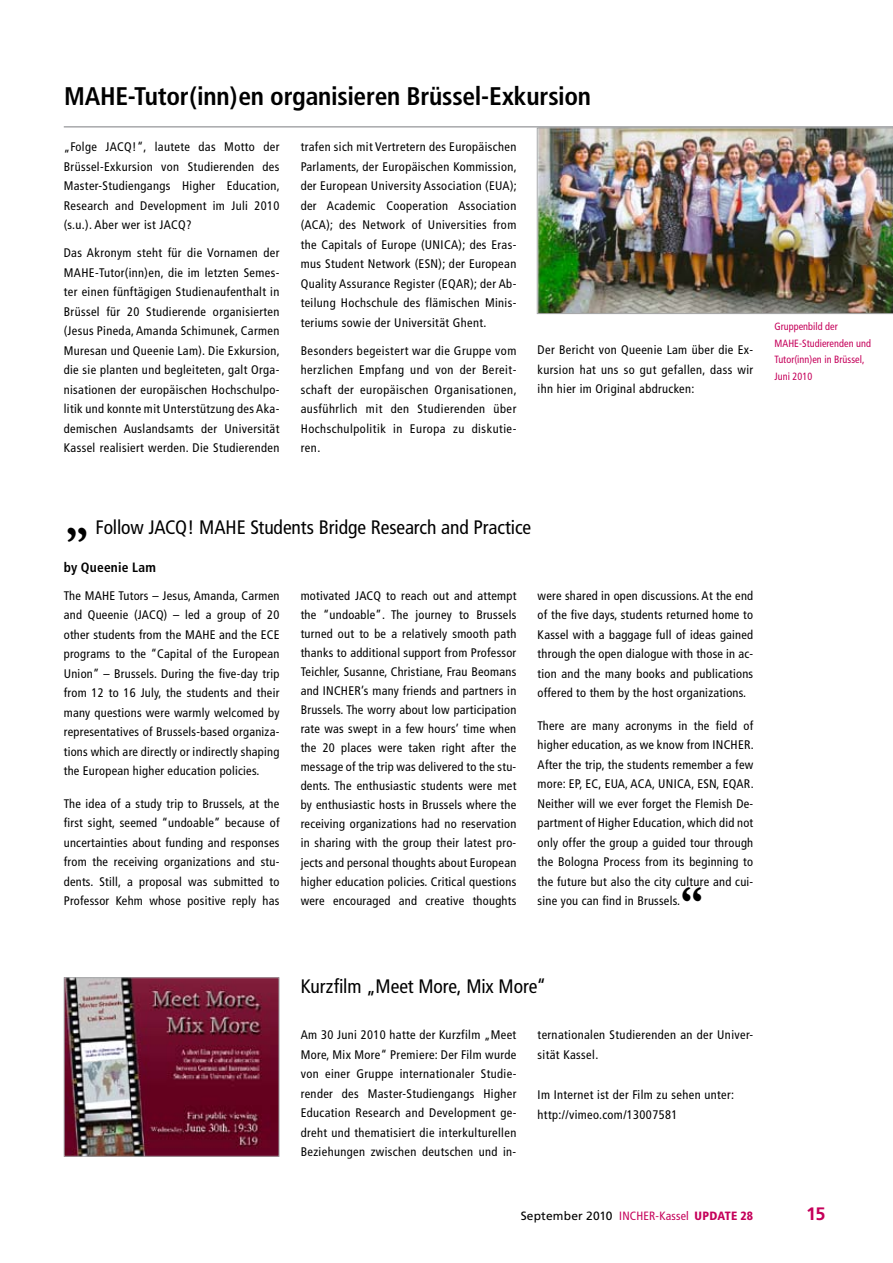
<style>
.page{position:relative;width:893px;height:1263px;background:#fff}
.page>*{position:absolute;margin:0;border:0;box-sizing:border-box;transform-origin:0 0}
.t1{font:700 45px "Garamond";color:#000}
.t2{font:700 condensed 25.5px "Frutiger";letter-spacing:-.01em;color:#000}
.t3{font:condensed 19.5px "Frutiger";letter-spacing:-.005em;color:#000}
.t4{font:700 18px "Frutiger";color:#c5005a}
.t5{font:700 condensed 13.5px "Frutiger";letter-spacing:.015em;color:#000}
.t6{font:condensed 12.45px/19.5px "Frutiger";letter-spacing:.03em;color:#000;text-align:justify}
.t7{font:12px "Frutiger";letter-spacing:.015em;color:#000}
.t8{font:condensed 10.5px/16.5px "Frutiger";letter-spacing:.005em;color:#c5005a}
.s1{font-stretch:condensed;color:#c5005a}
.s2{font-weight:900;font-stretch:condensed;color:#c5005a}
</style>
<div class="page">
<img style="left:537px;top:128px;width:356px;height:186px">
<img style="left:66px;top:979px;width:211px;height:176px">
<div style="left:64px;top:977px;width:215px;height:180px;border:1px solid #a7a8aa"></div>
<hr style="left:64px;top:126px;width:829px;height:2px;background:#a7a8aa">
<h2 class="t2" style="left:64px;top:81px;width:528px">MAHE-Tutor(inn)en organisieren Brüssel-Exkursion</h2>
<p class="t6" style="left:301px;top:137px;width:218px">trafen sich mit Vertretern des Europäischen Parlaments, der Europäischen Kommission, der European University Association (EUA); der Academic Cooperation Association (ACA); des Network of Universities from the Capitals of Europe (UNICA); des Eras&shy;mus Student Network (ESN); der European Quality Assurance Register (EQAR); der Ab&shy;teilung Hochschule des flämischen Minis&shy;teriums sowie der Universität Ghent.</p>
<p class="t6" style="left:301px;top:341px;width:218px">Besonders begeistert war die Gruppe vom herzlichen Empfang und von der Bereit&shy;schaft der europäischen Organisationen, ausführlich mit den Studierenden über Hochschulpolitik in Europa zu diskutie&shy;ren.</p>
<p class="t6" style="left:538px;top:340px;width:217px">Der Bericht von Queenie Lam über die Ex&shy;kursion hat uns so gut gefallen, dass wir ihn hier im Original abdrucken:</p>
<p class="t6" style="left:64px;top:137px;width:218px">„Folge JACQ!“, lautete das Motto der Brüssel-Exkursion von Studierenden des Master-Studiengangs Higher Education, Research and Development im Juli 2010 (s.u.). Aber wer ist JACQ?</p>
<p class="t6" style="left:64px;top:243px;width:218px">Das Akronym steht für die Vornamen der MAHE-Tutor(inn)en, die im letzten Semes&shy;ter einen fünftägigen Studienaufenthalt in Brüssel für 20 Studierende organisierten (Jesus Pineda, Amanda Schimunek, Carmen Muresan und Queenie Lam). Die Exkursion, die sie planten und begleiteten, galt Orga&shy;nisationen der europäischen Hochschulpo&shy;litik und konnte mit Unterstützung des Aka&shy;demischen Auslandsamts der Universität Kassel realisiert werden. Die Studierenden</p>
<p class="t8" style="left:774px;top:319px;width:98px">Gruppenbild der<br>MAHE-Studierenden und<br>Tutor(inn)en in Brüssel,<br>Juni 2010</p>
<h1 class="t1" style="left:66px;top:493px;width:24px">„</h1>
<h3 class="t3" style="left:95px;top:516px;width:437px">Follow JACQ! MAHE Students Bridge Research and Practice</h3>
<p class="t5" style="left:64px;top:559px;width:94px">by Queenie Lam</p>
<p class="t6" style="left:64px;top:586px;width:217px">The MAHE Tutors – Jesus, Amanda, Carmen and Queenie (JACQ) – led a group of 20 other students from the MAHE and the ECE programs to the “Capital of the European Union” – Brussels. During the five-day trip from 12 to 16 July, the students and their many questions were warmly welcomed by representatives of Brussels-based organiza&shy;tions which are directly or indirectly shaping the European higher education policies.</p>
<p class="t6" style="left:64px;top:793px;width:217px">The idea of a study trip to Brussels, at the first sight, seemed “undoable” because of uncertainties about funding and responses from the receiving organizations and stu&shy;dents. Still, a proposal was submitted to Professor Kehm whose positive reply has</p>
<p class="t6" style="left:301px;top:586px;width:217px;line-height:19px">motivated JACQ to reach out and attempt the “undoable”. The journey to Brussels turned out to be a relatively smooth path thanks to additional support from Professor Teichler, Susanne, Christiane, Frau Beomans and INCHER’s many friends and partners in Brussels. The worry about low participation rate was swept in a few hours’ time when the 20 places were taken right after the message of the trip was delivered to the stu&shy;dents. The enthusiastic students were met by enthusiastic hosts in Brussels where the receiving organizations had no reservation in sharing with the group their latest pro&shy;jects and personal thoughts about European higher education policies. Critical questions were encouraged and creative thoughts</p>
<p class="t6" style="left:538px;top:586px;width:217px">were shared in open discussions. At the end of the five days, students returned home to Kassel with a baggage full of ideas gained through the open dialogue with those in ac&shy;tion and the many books and publications offered to them by the host organizations.</p>
<p class="t6" style="left:538px;top:715px;width:218px">There are many acronyms in the field of higher education, as we know from INCHER.<br>After the trip, the students remember a few more: EP, EC, EUA, ACA, UNICA, ESN, EQAR.<br>Neither will we ever forget the Flemish De&shy;partment of Higher Education, which did not only offer the group a guided tour through the Bologna Process from its beginning to the future but also the city culture and cui&shy;sine you can find in Brussels.</p>
<h1 class="t1" style="left:680px;top:875px;width:24px">“</h1>
<h3 class="t3" style="left:301px;top:974px;width:247px">Kurzfilm „Meet More, Mix More“</h3>
<p class="t6" style="left:538px;top:1025px;width:217px">ternationalen Studierenden an der Univer&shy;sität Kassel.</p>
<p class="t6" style="left:538px;top:1085px;width:198px">Im Internet ist der Film zu sehen unter: http://vimeo.com/13007581</p>
<p class="t6" style="left:301px;top:1025px;width:217px">Am 30 Juni 2010 hatte der Kurzfilm „Meet More, Mix More“ Premiere: Der Film wurde von einer Gruppe internationaler Studie&shy;render des Master-Studiengangs Higher Education Research and Development ge&shy;dreht und thematisiert die interkulturellen Beziehungen zwischen deutschen und in-</p>
<p class="t7" style="left:521px;top:1209px;width:234px">September 2010 <span class="s1">INCHER-Kassel</span> <span class="s2">UPDATE 28</span></p>
<h3 class="t4" style="left:806px;top:1203px;width:21px">15</h3>
</div>
